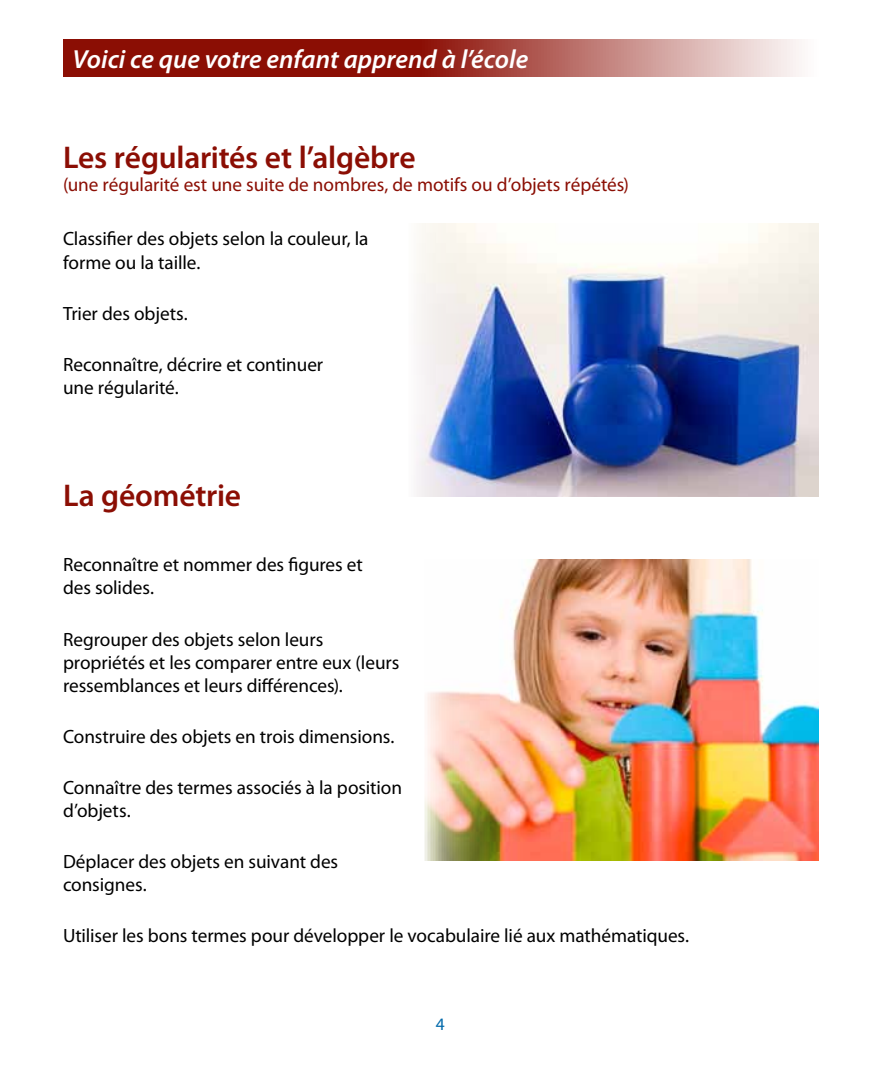
<style>
.page{position:relative;width:882px;height:1071px;background:#fff}
.page>*{position:absolute;margin:0;border:0;box-sizing:border-box;transform-origin:0 0}
.t1{font:600 31.5px "Myriad Pro";letter-spacing:-.01em;color:#8b0e04}
.t2{font:italic 600 26.25px "Myriad Pro";color:#fff}
.t3{font:19.25px/23.1px "Myriad Pro";letter-spacing:-.005em;color:#000}
.t4{font:19.25px "Myriad Pro";letter-spacing:-.005em;color:#8b0e04}
.t5{font:17.5px "Myriad Pro";color:#0069aa}
</style>
<div class="page">
<svg style="left:63px;top:39px;width:736px;height:38px;background:#a84a43"></svg>
<img style="left:416px;top:223px;width:403px;height:273px">
<img style="left:424px;top:560px;width:395px;height:301px">
<h2 class="t2" style="left:73px;top:42px;width:457px">Voici ce que votre enfant apprend à l’école</h2>
<h1 class="t1" style="left:63px;top:137px;width:354px">Les régularités et l’algèbre</h1>
<p class="t4" style="left:63px;top:173px;width:568px">(une régularité est une suite de nombres, de motifs ou d’objets répétés)</p>
<p class="t3" style="left:63px;top:227px;width:307px">Classifier des objets selon la couleur, la forme ou la taille.</p>
<p class="t3" style="left:63px;top:301px;width:126px">Trier des objets.</p>
<p class="t3" style="left:63px;top:352px;width:262px">Reconnaître, décrire et continuer une régularité.</p>
<h1 class="t1" style="left:63px;top:476px;width:180px">La géométrie</h1>
<p class="t3" style="left:63px;top:553px;width:301px">Reconnaître et nommer des figures et des solides.</p>
<p class="t3" style="left:63px;top:627px;width:338px">Regrouper des objets selon leurs propriétés et les comparer entre eux (leurs ressemblances et leurs différences).</p>
<p class="t3" style="left:63px;top:725px;width:333px">Construire des objets en trois dimensions.</p>
<p class="t3" style="left:63px;top:776px;width:341px">Connaître des termes associés à la position d’objets.</p>
<p class="t3" style="left:63px;top:850px;width:277px">Déplacer des objets en suivant des consignes.</p>
<p class="t3" style="left:63px;top:924px;width:628px">Utiliser les bons termes pour développer le vocabulaire lié aux mathématiques.</p>
<p class="t5" style="left:436px;top:1013px;width:10px">4</p>
</div>
